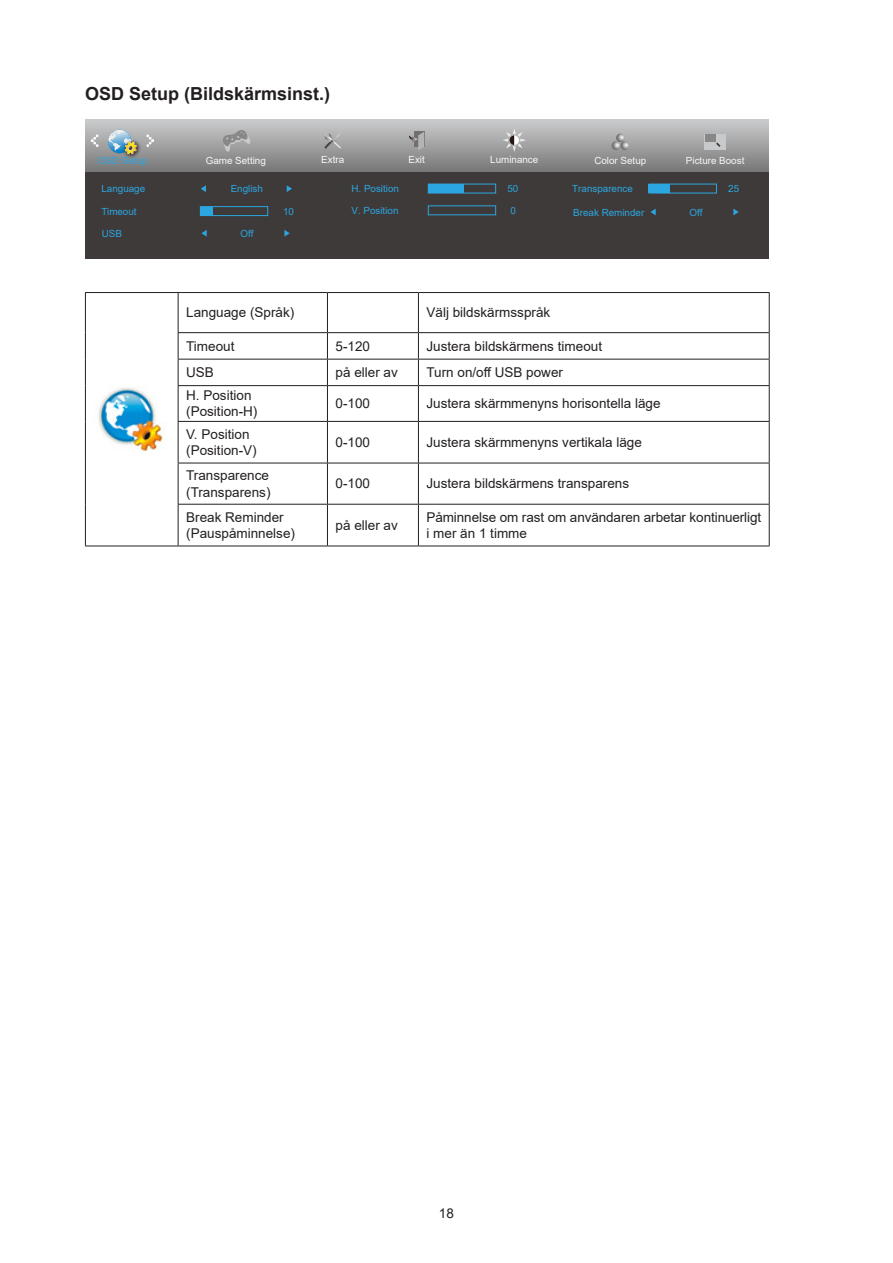
<style>
.page{position:relative;width:893px;height:1263px;background:#fff}
.page>*{position:absolute;margin:0;border:0;box-sizing:border-box;transform-origin:0 0}
.Heading_3{font:700 18px "Arial";color:#231f20}
.无间隔{font:13.5px/16.2px "Arial";color:#231f20}
.t1{font:9.9px "Arial";color:#2ca6e0}
.t2{font:9.9px "Arial";color:#f7f7f7}
</style>
<div class="page">
<svg style="left:85px;top:119px;width:683px;height:53px;background:#a0a1a2"></svg>
<div style="left:85px;top:172px;width:683px;height:87px;background:#3e3a39"></div>
<svg style="left:91px;top:134px;width:8px;height:13px"></svg>
<svg style="left:146px;top:134px;width:8px;height:13px"></svg>
<svg style="left:409px;top:132px;width:15px;height:19px"></svg>
<svg style="left:324px;top:133px;width:18px;height:16px"></svg>
<svg style="left:503px;top:128px;width:23px;height:24px"></svg>
<svg style="left:612px;top:134px;width:17px;height:16px"></svg>
<div style="left:428px;top:205px;width:68px;height:10px;border:1px solid #2ca6e0"></div>
<div style="left:648px;top:184px;width:22px;height:9px;background:#2ca6e0"></div>
<div style="left:649px;top:184px;width:68px;height:9px;border:1px solid #2ca6e0"></div>
<svg style="left:201px;top:185px;width:5px;height:7px"></svg>
<svg style="left:287px;top:185px;width:5px;height:7px"></svg>
<div style="left:200px;top:206px;width:68px;height:10px;border:1px solid #2ca6e0"></div>
<div style="left:200px;top:207px;width:13px;height:9px;background:#2ca6e0"></div>
<div style="left:428px;top:184px;width:36px;height:9px;background:#2ca6e0"></div>
<svg style="left:650px;top:209px;width:6px;height:6px"></svg>
<svg style="left:733px;top:209px;width:6px;height:6px"></svg>
<img style="left:121px;top:138px;width:23px;height:23px">
<svg style="left:108px;top:130px;width:29px;height:24px"></svg>
<div style="left:705px;top:134px;width:21px;height:15px;background:#c8c9ca"></div>
<div style="left:705px;top:134px;width:10px;height:8px;background:#888"></div>
<svg style="left:716px;top:142px;width:4px;height:5px"></svg>
<svg style="left:223px;top:130px;width:27px;height:22px"></svg>
<svg style="left:201px;top:230px;width:6px;height:7px"></svg>
<svg style="left:284px;top:230px;width:6px;height:7px"></svg>
<hr style="left:85px;top:292px;width:93px;height:1px;background:#231f20">
<hr style="left:85px;top:293px;width:1px;height:40px;background:#231f20">
<hr style="left:178px;top:292px;width:149px;height:1px;background:#231f20">
<hr style="left:178px;top:293px;width:1px;height:39px;background:#231f20">
<hr style="left:327px;top:292px;width:91px;height:1px;background:#231f20">
<hr style="left:327px;top:293px;width:1px;height:39px;background:#231f20">
<hr style="left:418px;top:292px;width:352px;height:1px;background:#231f20">
<hr style="left:418px;top:293px;width:1px;height:39px;background:#231f20">
<hr style="left:769px;top:293px;width:1px;height:39px;background:#231f20">
<hr style="left:178px;top:332px;width:149px;height:1px;background:#231f20">
<hr style="left:327px;top:332px;width:91px;height:1px;background:#231f20">
<hr style="left:418px;top:332px;width:352px;height:1px;background:#231f20">
<svg style="left:85px;top:333px;width:1px;height:53px"></svg>
<hr style="left:178px;top:359px;width:149px;height:1px;background:#231f20">
<svg style="left:178px;top:333px;width:1px;height:52px"></svg>
<hr style="left:327px;top:359px;width:91px;height:1px;background:#231f20">
<svg style="left:327px;top:333px;width:1px;height:52px"></svg>
<hr style="left:418px;top:359px;width:352px;height:1px;background:#231f20">
<svg style="left:418px;top:333px;width:1px;height:52px"></svg>
<svg style="left:769px;top:333px;width:1px;height:52px"></svg>
<hr style="left:85px;top:386px;width:1px;height:35px;background:#231f20">
<hr style="left:178px;top:385px;width:149px;height:1px;background:#231f20">
<hr style="left:178px;top:386px;width:1px;height:35px;background:#231f20">
<hr style="left:327px;top:385px;width:91px;height:1px;background:#231f20">
<hr style="left:327px;top:386px;width:1px;height:35px;background:#231f20">
<hr style="left:418px;top:385px;width:352px;height:1px;background:#231f20">
<hr style="left:418px;top:386px;width:1px;height:35px;background:#231f20">
<hr style="left:769px;top:386px;width:1px;height:35px;background:#231f20">
<hr style="left:85px;top:421px;width:1px;height:42px;background:#231f20">
<hr style="left:178px;top:421px;width:149px;height:1px;background:#231f20">
<hr style="left:178px;top:422px;width:1px;height:41px;background:#231f20">
<hr style="left:327px;top:421px;width:91px;height:1px;background:#231f20">
<hr style="left:327px;top:422px;width:1px;height:41px;background:#231f20">
<hr style="left:418px;top:421px;width:352px;height:1px;background:#231f20">
<hr style="left:418px;top:422px;width:1px;height:41px;background:#231f20">
<hr style="left:769px;top:422px;width:1px;height:41px;background:#231f20">
<hr style="left:85px;top:463px;width:1px;height:41px;background:#231f20">
<hr style="left:178px;top:463px;width:149px;height:1px;background:#231f20">
<hr style="left:178px;top:463px;width:1px;height:41px;background:#231f20">
<hr style="left:327px;top:463px;width:91px;height:1px;background:#231f20">
<hr style="left:327px;top:463px;width:1px;height:41px;background:#231f20">
<hr style="left:418px;top:463px;width:352px;height:1px;background:#231f20">
<hr style="left:418px;top:463px;width:1px;height:41px;background:#231f20">
<hr style="left:769px;top:463px;width:1px;height:41px;background:#231f20">
<hr style="left:85px;top:504px;width:1px;height:42px;background:#231f20">
<hr style="left:178px;top:504px;width:149px;height:1px;background:#231f20">
<hr style="left:178px;top:505px;width:1px;height:41px;background:#231f20">
<hr style="left:327px;top:504px;width:91px;height:1px;background:#231f20">
<hr style="left:327px;top:505px;width:1px;height:41px;background:#231f20">
<hr style="left:418px;top:504px;width:352px;height:1px;background:#231f20">
<hr style="left:418px;top:505px;width:1px;height:41px;background:#231f20">
<hr style="left:769px;top:505px;width:1px;height:41px;background:#231f20">
<hr style="left:85px;top:546px;width:93px;height:1px;background:#231f20">
<hr style="left:178px;top:546px;width:149px;height:1px;background:#231f20">
<hr style="left:327px;top:546px;width:91px;height:1px;background:#231f20">
<hr style="left:418px;top:546px;width:352px;height:1px;background:#231f20">
<img style="left:98px;top:385px;width:66px;height:68px">
<p class="Heading_3" style="left:85px;top:81px;width:247px">OSD Setup (Bildskärmsinst.)</p>
<p class="t2" style="left:321px;top:153px;width:24px">Extra</p>
<p class="t2" style="left:408px;top:153px;width:18px">Exit</p>
<p class="t2" style="left:490px;top:153px;width:50px">Luminance</p>
<p class="t2" style="left:594px;top:153px;width:53px">Color Setup</p>
<p class="t1" style="left:351px;top:182px;width:49px">H. Position</p>
<p class="t1" style="left:507px;top:182px;width:12px">50</p>
<p class="t1" style="left:351px;top:204px;width:48px">V. Position</p>
<p class="t1" style="left:510px;top:204px;width:7px">0</p>
<p class="t1" style="left:98px;top:153px;width:51px">OSD Setup</p>
<p class="t2" style="left:206px;top:153px;width:62px">Game Setting</p>
<p class="t2" style="left:686px;top:153px;width:60px">Picture Boost</p>
<p class="t1" style="left:101px;top:182px;width:45px">Language</p>
<p class="t1" style="left:231px;top:182px;width:34px">English</p>
<p class="t1" style="left:572px;top:182px;width:62px">Transparence</p>
<p class="t1" style="left:728px;top:182px;width:12px">25</p>
<p class="t1" style="left:101px;top:204px;width:37px">Timeout</p>
<p class="t1" style="left:283px;top:204px;width:12px">10</p>
<p class="t1" style="left:573px;top:205px;width:73px">Break Reminder</p>
<p class="t1" style="left:690px;top:205px;width:14px">Off</p>
<p class="t1" style="left:102px;top:226px;width:22px">USB</p>
<p class="t1" style="left:241px;top:226px;width:14px">Off</p>
<p class="无间隔" style="left:186px;top:304px;width:110px">Language (Språk)</p>
<p class="无间隔" style="left:426px;top:304px;width:125px">Välj bildskärmsspråk</p>
<p class="无间隔" style="left:186px;top:338px;width:50px">Timeout</p>
<p class="无间隔" style="left:336px;top:338px;width:36px">5-120</p>
<p class="无间隔" style="left:426px;top:338px;width:177px">Justera bildskärmens timeout</p>
<p class="无间隔" style="left:186px;top:364px;width:29px">USB</p>
<p class="无间隔" style="left:336px;top:364px;width:64px">på eller av</p>
<p class="无间隔" style="left:426px;top:364px;width:138px">Turn on/off USB power</p>
<p class="无间隔" style="left:186px;top:387px;width:73px">H. Position (Position-H)</p>
<p class="无间隔" style="left:336px;top:395px;width:36px">0-100</p>
<p class="无间隔" style="left:426px;top:395px;width:236px">Justera skärmmenyns horisontella läge</p>
<p class="无间隔" style="left:186px;top:426px;width:72px">V. Position (Position-V)</p>
<p class="无间隔" style="left:336px;top:434px;width:36px">0-100</p>
<p class="无间隔" style="left:426px;top:434px;width:217px">Justera skärmmenyns vertikala läge</p>
<p class="无间隔" style="left:186px;top:467px;width:86px">Transparence (Transparens)</p>
<p class="无间隔" style="left:336px;top:475px;width:36px">0-100</p>
<p class="无间隔" style="left:426px;top:475px;width:204px">Justera bildskärmens transparens</p>
<p class="无间隔" style="left:186px;top:509px;width:110px">Break Reminder (Pauspåminnelse)</p>
<p class="无间隔" style="left:336px;top:517px;width:64px">på eller av</p>
<p class="无间隔" style="left:426px;top:509px;width:336px">Påminnelse om rast om användaren arbetar kontinuerligt i mer än 1 timme</p>
<p class="无间隔" style="left:439px;top:1205px;width:17px">18</p>
</div>
